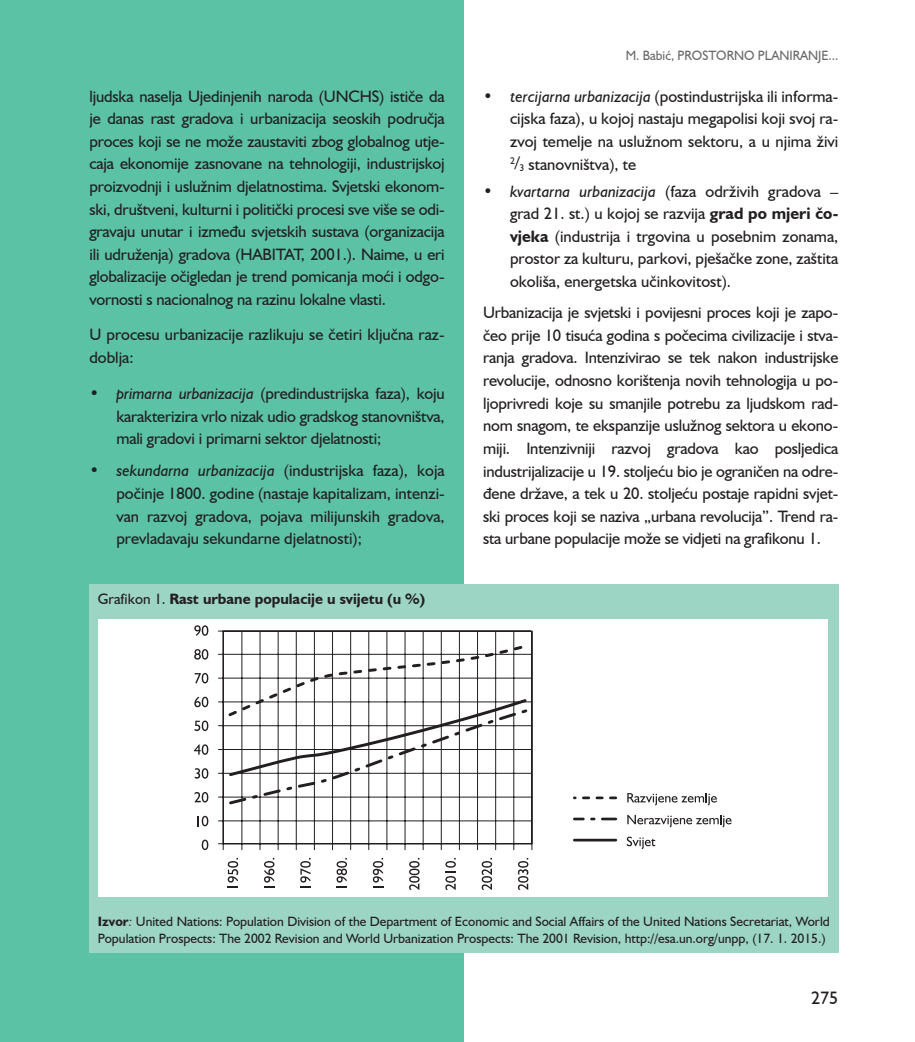
<style>
.page{position:relative;width:915px;height:1042px;background:#fff}
.page>*{position:absolute;margin:0;border:0;box-sizing:border-box;transform-origin:0 0}
.t1{font:18px "Humanist 521 BT";color:#231f20}
.t2{font:16.5px/22.6px "Humanist 521 BT";color:#231f20;text-align:justify}
.t3{font:700 15px "Humanist 521 BT";color:#231f20}
.t4{font:13.5px/16.5px "Humanist 521 BT";color:#231f20}
.t5{font:13.5px "Humanist 521 BT";color:#69696c;scale:.96 1}
.s1{font-style:italic}
.s2{font-weight:400}
.s3{font-size:9.6px}
.s4{font-weight:700}
</style>
<div class="page">
<div style="left:0;top:0;width:463px;height:1042px;background:#5bc2a5"></div>
<div style="left:89px;top:584px;width:749px;height:368px;background:#9dd5c4"></div>
<div style="left:98px;top:619px;width:729px;height:278px;background:#fff"></div>
<svg style="left:218px;top:630px;width:314px;height:221px"></svg>
<svg style="left:194px;top:625px;width:14px;height:11px"></svg>
<svg style="left:194px;top:649px;width:14px;height:10px"></svg>
<svg style="left:195px;top:673px;width:13px;height:10px"></svg>
<svg style="left:194px;top:697px;width:14px;height:10px"></svg>
<svg style="left:194px;top:720px;width:14px;height:11px"></svg>
<svg style="left:194px;top:744px;width:14px;height:11px"></svg>
<svg style="left:195px;top:768px;width:13px;height:10px"></svg>
<svg style="left:194px;top:792px;width:14px;height:10px"></svg>
<svg style="left:197px;top:816px;width:11px;height:10px"></svg>
<svg style="left:202px;top:839px;width:6px;height:11px"></svg>
<svg style="left:627px;top:793px;width:89px;height:12px"></svg>
<svg style="left:627px;top:815px;width:104px;height:12px"></svg>
<svg style="left:626px;top:836px;width:29px;height:13px"></svg>
<svg style="left:228px;top:858px;width:10px;height:29px"></svg>
<svg style="left:264px;top:858px;width:10px;height:29px"></svg>
<svg style="left:300px;top:858px;width:11px;height:29px"></svg>
<svg style="left:336px;top:858px;width:11px;height:29px"></svg>
<svg style="left:373px;top:858px;width:10px;height:29px"></svg>
<svg style="left:409px;top:858px;width:10px;height:32px"></svg>
<svg style="left:445px;top:858px;width:10px;height:32px"></svg>
<svg style="left:481px;top:858px;width:11px;height:32px"></svg>
<svg style="left:518px;top:858px;width:10px;height:32px"></svg>
<svg style="left:226px;top:643px;width:303px;height:163px"></svg>
<svg style="left:574px;top:796px;width:41px;height:3px"></svg>
<svg style="left:574px;top:817px;width:41px;height:3px"></svg>
<hr style="left:574px;top:839px;width:41px;height:2px;background:#231f20">
<p class="t2" style="left:89px;top:85px;width:357px">ljudska naselja Ujedinjenih naroda (UNCHS) ističe da je danas rast gradova i urbanizacija seoskih područja proces koji se ne može zaustaviti zbog globalnog utje&shy;caja ekonomije zasnovane na tehnologiji, industrijskoj proizvodnji i uslužnim djelatnostima. Svjetski ekonom&shy;ski, društveni, kulturni i politički procesi sve više se odi&shy;gravaju unutar i između svjetskih sustava (organizacija ili udruženja) gradova (HABITAT, 2001.). Naime, u eri globalizacije očigledan je trend pomicanja moći i odgo&shy;vornosti s nacionalnog na razinu lokalne vlasti.</p>
<p class="t2" style="left:89px;top:323px;width:357px">U procesu urbanizacije razlikuju se četiri ključna raz&shy;doblja:</p>
<p class="t2" style="left:116px;top:381px;width:330px;text-indent:-27px"><span class="s1">• primarna urbanizacija</span> (predindustrijska faza), koju karakterizira vrlo nizak udio gradskog stanovništva, mali gradovi i primarni sektor djelatnosti;</p>
<p class="t2" style="left:116px;top:458px;width:330px;text-indent:-27px"><span class="s1">• sekundarna urbanizacija</span> (industrijska faza), koja počinje 1800. godine (nastaje kapitalizam, intenzi&shy;van razvoj gradova, pojava milijunskih gradova, prevladavaju sekundarne djelatnosti);</p>
<p class="t3" style="left:98px;top:589px;width:329px"><span class="s2">Grafikon 1.</span> Rast urbane populacije u svijetu (u %)</p>
<p class="t5" style="left:625px;top:47px;width:223px">M. Babić, PROSTORNO PLANIRANJE...</p>
<p class="t2" style="left:510px;top:85px;width:330px;text-indent:-27px"><span class="s1">• tercijarna urbanizacija</span> (postindustrijska ili informa&shy;cijska faza), u kojoj nastaju megapolisi koji svoj ra&shy;zvoj temelje na uslužnom sektoru, a u njima živi <sup>2</sup>/<span class="s3">3</span> stanovništva), te</p>
<p class="t2" style="left:510px;top:179px;width:330px;text-indent:-27px"><span class="s1">• kvartarna urbanizacija</span> (faza održivih gradova – grad 21. st.) u kojoj se razvija <span class="s4">grad po mjeri čo&shy;vjeka</span> (industrija i trgovina u posebnim zonama, prostor za kulturu, parkovi, pješačke zone, zaštita okoliša, energetska učinkovitost).</p>
<p class="t2" style="left:483px;top:301px;width:357px">Urbanizacija je svjetski i povijesni proces koji je zapo&shy;čeo prije 10 tisuća godina s počecima civilizacije i stva&shy;ranja gradova. Intenzivirao se tek nakon industrijske revolucije, odnosno korištenja novih tehnologija u po&shy;ljoprivredi koje su smanjile potrebu za ljudskom rad&shy;nom snagom, te ekspanzije uslužnog sektora u ekono&shy;miji. Intenzivniji razvoj gradova kao posljedica industrijalizacije u 19. stoljeću bio je ograničen na odre&shy;đene države, a tek u 20. stoljeću postaje rapidni svjet&shy;ski proces koji se naziva „urbana revolucija”. Trend ra&shy;sta urbane populacije može se vidjeti na grafikonu 1.</p>
<p class="t4" style="left:98px;top:913px;width:733px"><span class="s4">Izvor</span><span class="s1">:</span> United Nations: Population Division of the Department of Economic and Social Affairs of the United Nations Secretariat, World<br>Population Prospects: The 2002 Revision and World Urbanization Prospects: The 2001 Revision, http://esa.un.org/unpp, (17. 1. 2015.)</p>
<p class="t1" style="left:810px;top:986px;width:29px">275</p>
</div>
